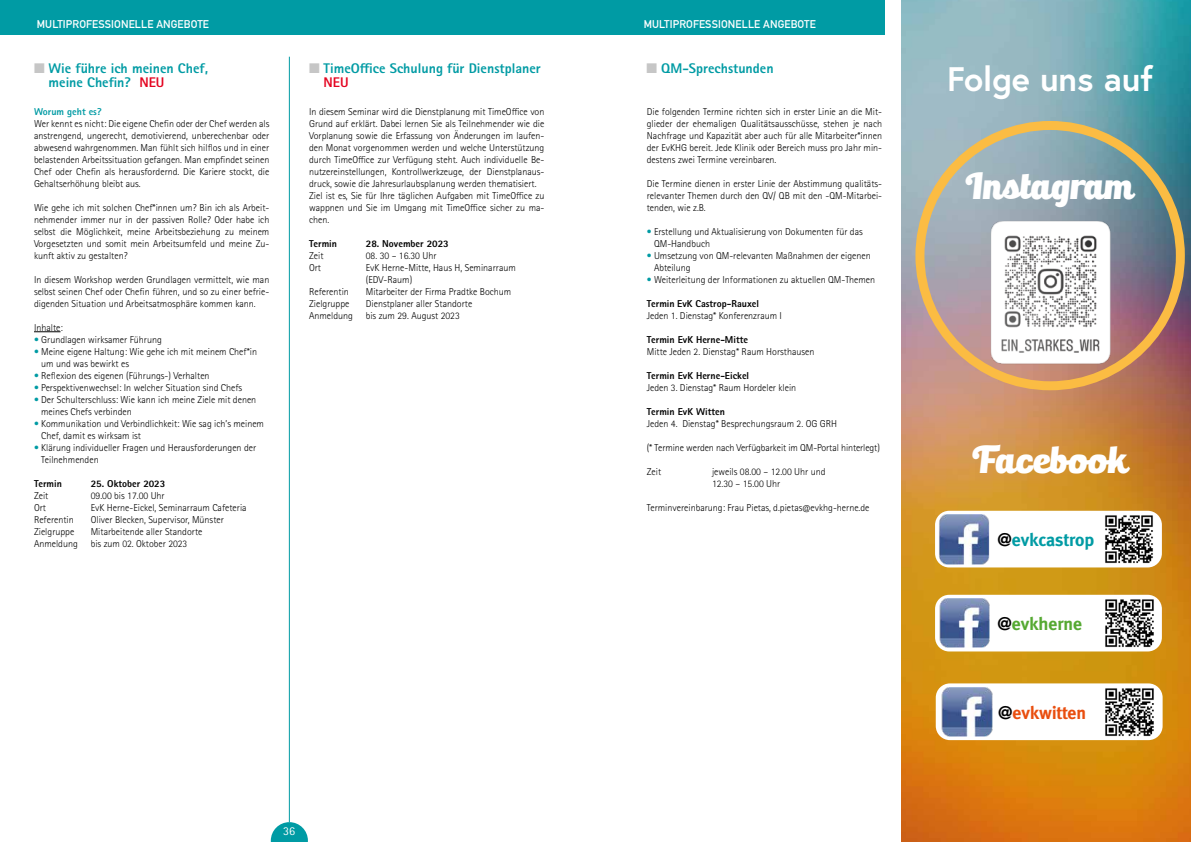
<style>
.page{position:relative;width:1191px;height:842px;background:#fff}
.page>*{position:absolute;margin:0;border:0;box-sizing:border-box;transform-origin:0 0}
.t1{font:35px "Bulletto Killa";color:#fff}
.t2{font:700 34px "Europa";color:#fff}
.t3{font:700 18px "Meta";color:#009ba4}
.t4{font:700 18px "Meta";color:#e94e0f}
.t5{font:700 18px "Meta";color:#55a932}
.t6{font:800 14px/14px "Rotis Sans Serif Pro";color:#009ba4}
.t7{font:12px "Rotis Sans Serif Pro";color:#fff}
.t8{font:700 11px "DIN Alternate";letter-spacing:.01em;color:#fff}
.t9{font:300 10px/12px "Rotis Sans Serif Pro";color:#000}
.t10{font:800 10px "Rotis Sans Serif Pro";color:#000}
.t11{font:800 10px "Rotis Sans Serif Pro";color:#009ba4}
.s1{color:#c6c6c6}
.s2{color:#e40521}
.s3{color:#009ba4}
.s4{color:#000}
</style>
<div class="page">
<div style="left:0;top:0;width:598px;height:34px;background:#009ba4"></div>
<svg style="left:271px;top:822px;width:37px;height:20px"></svg>
<div style="left:595px;top:0;width:289px;height:34px;background:#009ba4"></div>
<svg style="left:34px;top:331px;width:26px;height:1px"></svg>
<hr style="left:289px;top:57px;width:1px;height:765px;background:#009ba4">
<img style="left:901px;top:0;width:290px;height:842px">
<div style="left:915px;top:121px;width:269px;height:269px;border:9px solid #fbbc43;border-radius:50%"></div>
<div style="left:935px;top:595px;width:226px;height:56px;background:#fff;border-radius:14px"></div>
<div style="left:935px;top:511px;width:226px;height:56px;background:#fff;border-radius:14px"></div>
<img style="left:936px;top:515px;width:54px;height:50px">
<img style="left:1105px;top:515px;width:48px;height:49px">
<img style="left:980px;top:216px;width:135px;height:151px">
<img style="left:1105px;top:597px;width:51px;height:52px">
<img style="left:937px;top:598px;width:53px;height:50px">
<div style="left:935px;top:683px;width:227px;height:57px;background:#fff;border-radius:14px"></div>
<img style="left:1105px;top:688px;width:49px;height:49px">
<img style="left:940px;top:687px;width:53px;height:50px">
<svg style="left:965px;top:172px;width:18px;height:27px"></svg>
<svg style="left:1031px;top:180px;width:104px;height:27px;background:#829ba8"></svg>
<svg style="left:972px;top:444px;width:158px;height:29px;background:#d19139"></svg>
<p class="t8" style="left:37px;top:16px;width:174px">MULTIPROFESSIONELLE ANGEBOTE</p>
<h3 class="t6" style="left:49px;top:61px;width:161px;text-indent:-15px"><span class="s1">■</span> Wie führe ich meinen Chef, meine Chefin? <span class="s2">NEU</span></h3>
<p class="t11" style="left:34px;top:105px;width:69px">Worum geht es?</p>
<p class="t9" style="left:34px;top:118px;width:237px;text-align:justify">Wer kennt es nicht: Die eigene Chefin oder der Chef werden als anstrengend, ungerecht, demotivierend, unberechenbar oder abwesend wahrgenommen. Man fühlt sich hilflos und in einer belastenden Arbeitssituation gefangen. Man empfindet seinen Chef oder Chefin als herausfordernd. Die Kariere stockt, die Gehaltserhöhung bleibt aus.</p>
<p class="t9" style="left:34px;top:202px;width:237px;text-align:justify">Wie gehe ich mit solchen Chef*innen um? Bin ich als Arbeit&shy;nehmender immer nur in der passiven Rolle? Oder habe ich selbst die Möglichkeit, meine Arbeitsbeziehung zu meinem Vorgesetzten und somit mein Arbeitsumfeld und meine Zu&shy;kunft aktiv zu gestalten?</p>
<p class="t9" style="left:34px;top:274px;width:237px;text-align:justify">In diesem Workshop werden Grundlagen vermittelt, wie man selbst seinen Chef oder Chefin führen, und so zu einer befrie&shy;digenden Situation und Arbeitsatmosphäre kommen kann.</p>
<p class="t9" style="left:34px;top:322px;width:30px">Inhalte:</p>
<p class="t9" style="left:34px;top:334px;width:129px"><span class="s3">•</span> Grundlagen wirksamer Führung</p>
<p class="t9" style="left:41px;top:346px;width:217px;text-indent:-7px"><span class="s3">•</span> Meine eigene Haltung: Wie gehe ich mit meinem Chef*in um und was bewirkt es</p>
<p class="t9" style="left:34px;top:370px;width:177px"><span class="s3">•</span> Reflexion des eigenen (Führungs-) Verhalten</p>
<p class="t9" style="left:34px;top:382px;width:210px"><span class="s3">•</span> Perspektivenwechsel: In welcher Situation sind Chefs</p>
<p class="t9" style="left:41px;top:394px;width:216px;text-indent:-7px"><span class="s3">•</span> Der Schulterschluss: Wie kann ich meine Ziele mit denen meines Chefs verbinden</p>
<p class="t9" style="left:41px;top:418px;width:224px;text-indent:-7px"><span class="s3">•</span> Kommunikation und Verbindlichkeit: Wie sag ich’s meinem<br>Chef, damit es wirksam ist</p>
<p class="t9" style="left:41px;top:442px;width:216px;text-indent:-7px"><span class="s3">•</span> Klärung individueller Fragen und Herausforderungen der<br>Teilnehmenden</p>
<p class="t10" style="left:34px;top:477px;width:29px">Termin</p>
<p class="t10" style="left:91px;top:477px;width:76px">25. Oktober 2023</p>
<p class="t9" style="left:34px;top:490px;width:16px">Zeit</p>
<p class="t9" style="left:91px;top:490px;width:76px">09.00 bis 17.00 Uhr</p>
<p class="t9" style="left:34px;top:502px;width:14px">Ort</p>
<p class="t9" style="left:91px;top:502px;width:157px">EvK Herne-Eickel, Seminarraum Cafeteria</p>
<p class="t9" style="left:34px;top:514px;width:41px">Referentin</p>
<p class="t9" style="left:91px;top:514px;width:135px">Oliver Blecken, Supervisor, Münster</p>
<p class="t9" style="left:34px;top:526px;width:42px">Zielgruppe</p>
<p class="t9" style="left:91px;top:526px;width:113px">Mitarbeitende aller Standorte</p>
<p class="t9" style="left:34px;top:538px;width:45px">Anmeldung</p>
<p class="t9" style="left:91px;top:538px;width:98px">bis zum 02. Oktober 2023</p>
<h3 class="t6" style="left:324px;top:61px;width:219px;text-indent:-15px"><span class="s1">■</span> TimeOffice Schulung für Dienstplaner<br><span class="s2">NEU</span></h3>
<p class="t9" style="left:309px;top:105px;width:237px">In diesem Seminar wird die Dienstplanung mit TimeOffice von Grund auf erklärt. Dabei lernen Sie als Teilnehmender wie die Vorplanung sowie die Erfassung von Änderungen im laufen&shy;den Monat vorgenommen werden und welche Unterstützung durch TimeOffice zur Verfügung steht. Auch individuelle Be&shy;nutzereinstellungen, Kontrollwerkzeuge, der Dienstplanaus&shy;druck, sowie die Jahresurlaubsplanung werden thematisiert.<br>Ziel ist es, Sie für Ihre täglichen Aufgaben mit TimeOffice zu wappnen und Sie im Umgang mit TimeOffice sicher zu ma&shy;chen.</p>
<p class="t10" style="left:309px;top:237px;width:29px">Termin</p>
<p class="t10" style="left:366px;top:237px;width:84px">28. November 2023</p>
<p class="t9" style="left:309px;top:249px;width:16px">Zeit</p>
<p class="t9" style="left:366px;top:249px;width:72px">08. 30 – 16.30 Uhr</p>
<p class="t9" style="left:309px;top:261px;width:14px">Ort</p>
<p class="t9" style="left:366px;top:261px;width:152px">EvK Herne-Mitte, Haus H, Seminarraum (EDV-Raum)</p>
<p class="t9" style="left:309px;top:285px;width:41px">Referentin</p>
<p class="t9" style="left:366px;top:285px;width:147px">Mitarbeiter der Firma Pradtke Bochum</p>
<p class="t9" style="left:309px;top:297px;width:42px">Zielgruppe</p>
<p class="t9" style="left:366px;top:297px;width:108px">Dienstplaner aller Standorte</p>
<p class="t9" style="left:309px;top:309px;width:45px">Anmeldung</p>
<p class="t9" style="left:366px;top:309px;width:96px">bis zum 29. August 2023</p>
<p class="t7" style="left:283px;top:824px;width:13px">36</p>
<p class="t8" style="left:643px;top:16px;width:174px">MULTIPROFESSIONELLE ANGEBOTE</p>
<h3 class="t6" style="left:646px;top:61px;width:129px"><span class="s1">■</span> QM-Sprechstunden</h3>
<p class="t9" style="left:647px;top:105px;width:237px;text-align:justify">Die folgenden Termine richten sich in erster Linie an die Mit&shy;glieder der ehemaligen Qualitätsausschüsse, stehen je nach Nachfrage und Kapazität aber auch für alle Mitarbeiter*innen der EvKHG bereit. Jede Klinik oder Bereich muss pro Jahr min&shy;destens zwei Termine vereinbaren.</p>
<p class="t9" style="left:647px;top:177px;width:237px;text-align:justify">Die Termine dienen in erster Linie der Abstimmung qualitäts&shy;relevanter Themen durch den QV/ QB mit den -QM-Mitarbei&shy;tenden, wie z.B.</p>
<p class="t9" style="left:654px;top:225px;width:210px;text-indent:-7px"><span class="s3">•</span> Erstellung und Aktualisierung von Dokumenten für das<br>QM-Handbuch</p>
<p class="t9" style="left:654px;top:249px;width:218px;text-indent:-7px"><span class="s3">•</span> Umsetzung von QM-relevanten Maßnahmen der eigenen<br>Abteilung</p>
<p class="t9" style="left:647px;top:273px;width:230px"><span class="s3">•</span> Weiterleitung der Informationen zu aktuellen QM-Themen</p>
<p class="t10" style="left:647px;top:297px;width:114px">Termin EvK Castrop-Rauxel</p>
<p class="t9" style="left:647px;top:309px;width:137px">Jeden 1. Dienstag* Konferenzraum I</p>
<p class="t10" style="left:647px;top:333px;width:103px">Termin EvK Herne-Mitte</p>
<p class="t9" style="left:647px;top:345px;width:169px">Mitte Jeden 2. Dienstag* Raum Horsthausen</p>
<p class="t10" style="left:647px;top:369px;width:104px">Termin EvK Herne-Eickel</p>
<p class="t9" style="left:647px;top:381px;width:151px">Jeden 3. Dienstag* Raum Hordeler klein</p>
<p class="t10" style="left:647px;top:405px;width:80px">Termin EvK Witten</p>
<p class="t9" style="left:647px;top:417px;width:192px">Jeden 4. Dienstag* Besprechungsraum 2. OG GRH</p>
<p class="t9" style="left:647px;top:441px;width:235px">(* Termine werden nach Verfügbarkeit im QM-Portal hinterlegt)</p>
<p class="t9" style="left:647px;top:465px;width:16px">Zeit</p>
<p class="t9" style="left:712px;top:465px;width:115px">jeweils 08.00 – 12.00 Uhr und<br>12.30 – 15.00 Uhr</p>
<p class="t9" style="left:647px;top:501px;width:224px">Terminvereinbarung: Frau Pietas, d.pietas@evkhg-herne.de</p>
<h2 class="t2" style="left:947px;top:55px;width:208px">Folge uns auf</h2>
<h1 class="t1" style="left:983px;top:166px;width:49px">■▲▼</h1>
<h3 class="t3" style="left:997px;top:529px;width:98px"><span class="s4">@</span>evkcastrop</h3>
<h3 class="t5" style="left:997px;top:613px;width:86px"><span class="s4">@</span>evkherne</h3>
<h3 class="t4" style="left:998px;top:702px;width:89px"><span class="s4">@</span>evkwitten</h3>
</div>
